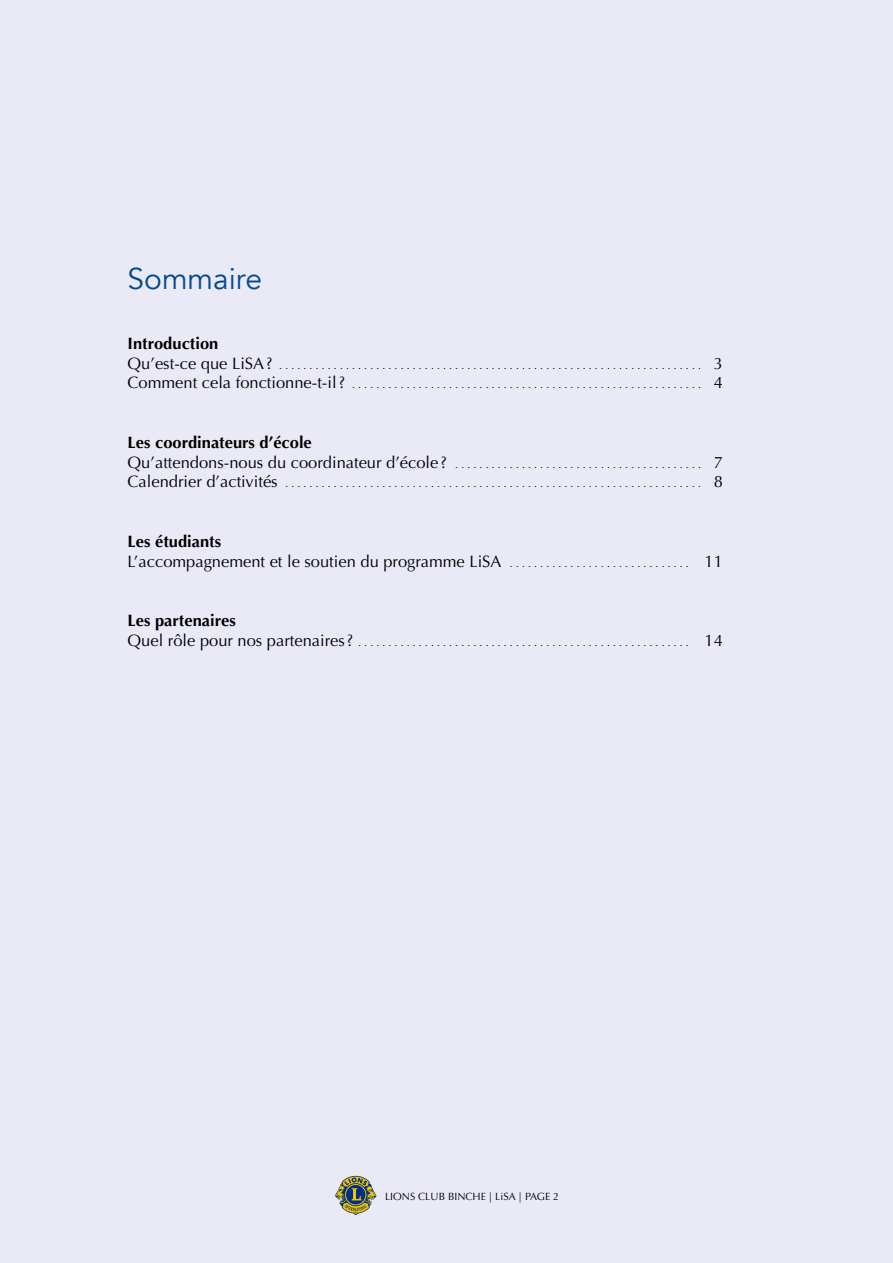
<style>
.page{position:relative;width:893px;height:1263px;background:#e9eaf5}
.page>*{position:absolute;margin:0;border:0;box-sizing:border-box;transform-origin:0 0}
.t1{font:30px "Avenir";color:#034991}
.t2{font:16.5px/19.8px "Optima";color:#000}
.t3{font:700 16.5px "Optima";color:#000}
.t4{font:10.5px/19.8px "Optima";color:#000}
.s1{font-size:16.5px}
.s2{font-weight:700}
.s3{font-size:10.5px}
</style>
<div class="page">
<svg style="left:335px;top:1176px;width:41px;height:39px"></svg>
<h1 class="t1" style="left:128px;top:261px;width:136px">Sommaire</h1>
<h2 class="t3" style="left:128px;top:334px;width:92px">Introduction</h2>
<p class="t4" style="left:128px;top:355px;width:597px"><span class="s1">Qu’est-ce que LiSA?</span> ...................................................................... <span class="s1">3<br>Comment cela fonctionne-t-il?</span> .......................................................... <span class="s1">4</span></p>
<h2 class="t3" style="left:128px;top:433px;width:186px">Les coordinateurs d’école</h2>
<p class="t4" style="left:128px;top:454px;width:597px"><span class="s1">Qu’attendons-nous du coordinateur d’école?</span> ......................................... <span class="s1">7<br>Calendrier d’activités</span> ..................................................................... <span class="s1">8</span></p>
<h2 class="t2" style="left:128px;top:531px;width:597px"><span class="s2">Les étudiants<br></span>L’accompagnement et le soutien du programme LiSA <span class="s3">. . . . . . . . . . . . . . . . . . . . . . . . . . . . . .</span> 11</h2>
<h2 class="t3" style="left:128px;top:611px;width:110px">Les partenaires</h2>
<p class="t4" style="left:128px;top:632px;width:597px"><span class="s1">Quel rôle pour nos partenaires?</span> ....................................................... <span class="s1">14</span></p>
<p class="t4" style="left:385px;top:1187px;width:175px">LIONS CLUB BINCHE | LiSA | PAGE 2</p>
</div>
